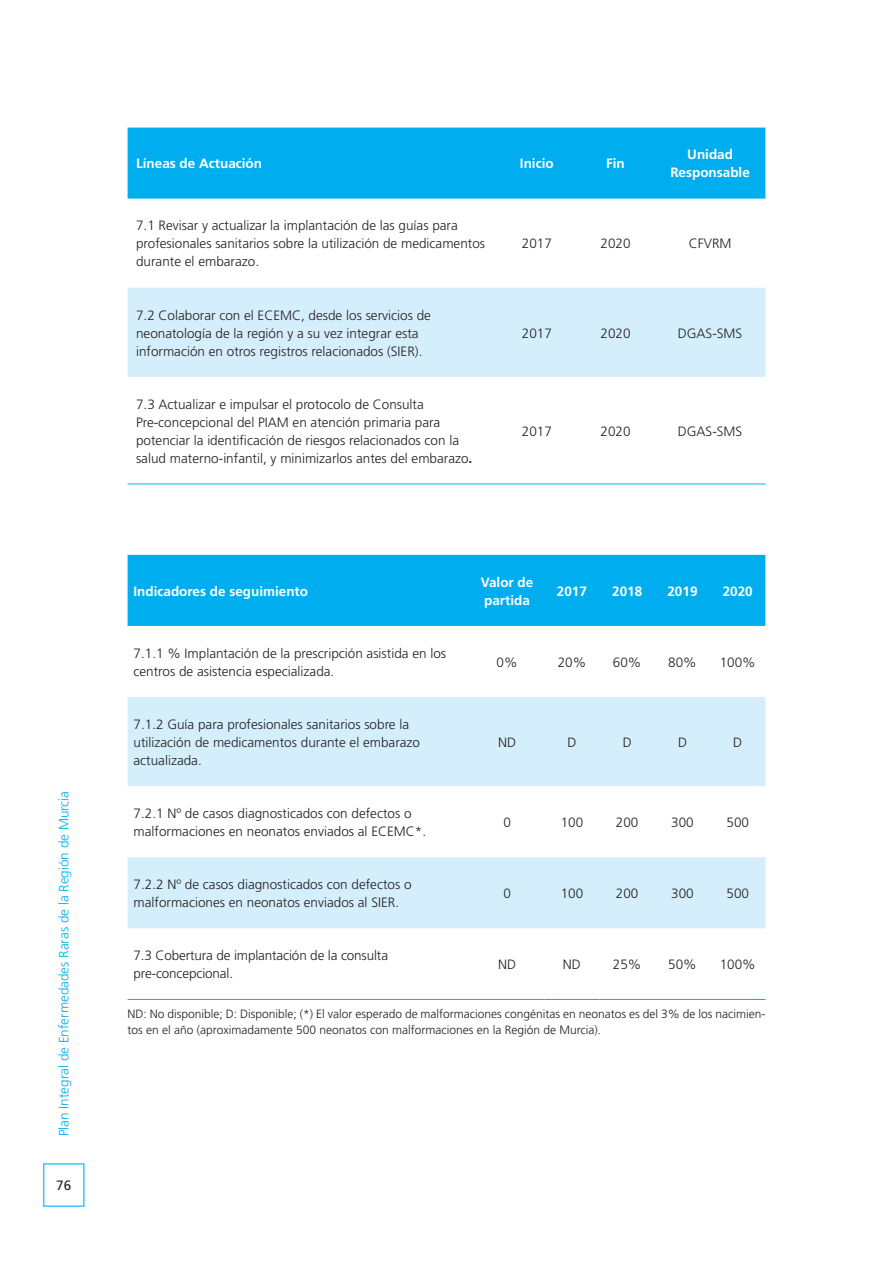
<style>
.page{position:relative;width:893px;height:1263px;background:#fff}
.page>*{position:absolute;margin:0;border:0;box-sizing:border-box;transform-origin:0 0}
.TABLA{font:300 13.5px/18px "Frutiger";color:#231f20}
.TABLA-2{font:700 13.5px/18px "Frutiger";color:#fff}
.t1{font:300 13.5px "Frutiger";color:#00aeef}
.t2{font:13.5px "Frutiger";color:#231f20}
.PIE_DE_TABLA{font:300 12px/15.8px "Frutiger";color:#231f20}
.s1{font-weight:700}
</style>
<div class="page">
<div style="left:43px;top:1163px;width:42px;height:44px;border:2px solid #40c7f4"></div>
<div style="left:128px;top:128px;width:637px;height:71px;background:#00aeef"></div>
<div style="left:128px;top:288px;width:637px;height:89px;background:#d4effb"></div>
<hr style="left:128px;top:484px;width:369px;height:1px;background:#00aeef">
<hr style="left:497px;top:484px;width:79px;height:1px;background:#00aeef">
<hr style="left:576px;top:484px;width:79px;height:1px;background:#00aeef">
<hr style="left:655px;top:484px;width:110px;height:1px;background:#00aeef">
<div style="left:128px;top:555px;width:637px;height:71px;background:#00aeef"></div>
<svg style="left:128px;top:697px;width:637px;height:231px;fill:#d4effb"></svg>
<hr style="left:128px;top:999px;width:342px;height:1px;background:#00aeef">
<hr style="left:470px;top:999px;width:74px;height:1px;background:#00aeef">
<hr style="left:544px;top:999px;width:56px;height:1px;background:#00aeef">
<hr style="left:600px;top:999px;width:55px;height:1px;background:#00aeef">
<hr style="left:655px;top:999px;width:55px;height:1px;background:#00aeef">
<hr style="left:710px;top:999px;width:55px;height:1px;background:#00aeef">
<p class="t1" style="left:56px;top:1136px;width:347px;rotate:-90deg">Plan Integral de Enfermedades Raras de la Región de Murcia</p>
<p class="t2" style="left:56px;top:1177px;width:17px">76</p>
<p class="TABLA-2" style="left:136px;top:155px;width:128px">Líneas de Actuación</p>
<p class="TABLA-2" style="left:520px;top:155px;width:35px">Inicio</p>
<p class="TABLA-2" style="left:606px;top:155px;width:20px">Fin</p>
<p class="TABLA-2" style="left:687px;top:146px;width:47px">Unidad</p>
<p class="TABLA-2" style="left:670px;top:164px;width:81px">Responsable</p>
<p class="TABLA" style="left:136px;top:217px;width:351px">7.1 Revisar y actualizar la implantación de las guías para profesionales sanitarios sobre la utilización de medicamentos durante el embarazo.</p>
<p class="TABLA" style="left:136px;top:306px;width:296px">7.2 Colaborar con el ECEMC, desde los servicios de neonatología de la región y a su vez integrar esta información en otros registros relacionados (SIER).</p>
<p class="TABLA" style="left:136px;top:395px;width:338px">7.3 Actualizar e impulsar el protocolo de Consulta Pre-concepcional del PIAM en atención primaria para potenciar la identificación de riesgos relacionados con la salud materno-infantil, y minimizarlos antes del embarazo<span class="s1">.</span></p>
<p class="TABLA" style="left:522px;top:235px;width:32px">2017</p>
<p class="TABLA" style="left:600px;top:235px;width:32px">2020</p>
<p class="TABLA" style="left:689px;top:235px;width:44px">CFVRM</p>
<p class="TABLA" style="left:522px;top:324px;width:32px">2017</p>
<p class="TABLA" style="left:600px;top:324px;width:32px">2020</p>
<p class="TABLA" style="left:678px;top:324px;width:66px">DGAS-SMS</p>
<p class="TABLA" style="left:522px;top:422px;width:32px">2017</p>
<p class="TABLA" style="left:600px;top:422px;width:32px">2020</p>
<p class="TABLA" style="left:678px;top:422px;width:66px">DGAS-SMS</p>
<p class="TABLA-2" style="left:134px;top:582px;width:176px">Indicadores de seguimiento</p>
<p class="TABLA-2" style="left:481px;top:573px;width:54px">Valor de partida</p>
<p class="TABLA-2" style="left:557px;top:582px;width:32px">2017</p>
<p class="TABLA-2" style="left:612px;top:582px;width:32px">2018</p>
<p class="TABLA-2" style="left:667px;top:582px;width:32px">2019</p>
<p class="TABLA-2" style="left:723px;top:582px;width:32px">2020</p>
<p class="TABLA" style="left:134px;top:644px;width:314px">7.1.1 % Implantación de la prescripción asistida en los centros de asistencia especializada.</p>
<p class="TABLA" style="left:497px;top:653px;width:23px">0%</p>
<p class="TABLA" style="left:558px;top:653px;width:30px">20%</p>
<p class="TABLA" style="left:613px;top:653px;width:30px">60%</p>
<p class="TABLA" style="left:668px;top:653px;width:30px">80%</p>
<p class="TABLA" style="left:720px;top:653px;width:38px">100%</p>
<p class="TABLA" style="left:134px;top:715px;width:288px">7.1.2 Guía para profesionales sanitarios sobre la utilización de medicamentos durante el embarazo actualizada.</p>
<p class="TABLA" style="left:498px;top:733px;width:20px">ND</p>
<p class="TABLA" style="left:567px;top:733px;width:11px">D</p>
<p class="TABLA" style="left:623px;top:733px;width:11px">D</p>
<p class="TABLA" style="left:678px;top:733px;width:11px">D</p>
<p class="TABLA" style="left:733px;top:733px;width:11px">D</p>
<p class="TABLA" style="left:134px;top:804px;width:294px">7.2.1 Nº de casos diagnosticados con defectos o malformaciones en neonatos enviados al ECEMC*.</p>
<p class="TABLA" style="left:503px;top:813px;width:9px">0</p>
<p class="TABLA" style="left:561px;top:813px;width:24px">100</p>
<p class="TABLA" style="left:616px;top:813px;width:24px">200</p>
<p class="TABLA" style="left:671px;top:813px;width:24px">300</p>
<p class="TABLA" style="left:726px;top:813px;width:24px">500</p>
<p class="TABLA" style="left:134px;top:875px;width:279px">7.2.2 Nº de casos diagnosticados con defectos o malformaciones en neonatos enviados al SIER.</p>
<p class="TABLA" style="left:503px;top:884px;width:9px">0</p>
<p class="TABLA" style="left:561px;top:884px;width:24px">100</p>
<p class="TABLA" style="left:616px;top:884px;width:24px">200</p>
<p class="TABLA" style="left:671px;top:884px;width:24px">300</p>
<p class="TABLA" style="left:726px;top:884px;width:24px">500</p>
<p class="TABLA" style="left:134px;top:946px;width:256px">7.3 Cobertura de implantación de la consulta pre-concepcional.</p>
<p class="TABLA" style="left:498px;top:955px;width:20px">ND</p>
<p class="TABLA" style="left:563px;top:955px;width:20px">ND</p>
<p class="TABLA" style="left:613px;top:955px;width:30px">25%</p>
<p class="TABLA" style="left:668px;top:955px;width:30px">50%</p>
<p class="TABLA" style="left:720px;top:955px;width:38px">100%</p>
<p class="PIE_DE_TABLA" style="left:128px;top:1006px;width:639px">ND: No disponible; D: Disponible; (*) El valor esperado de malformaciones congénitas en neonatos es del 3% de los nacimien&shy;tos en el año (aproximadamente 500 neonatos con malformaciones en la Región de Murcia).</p>
</div>
